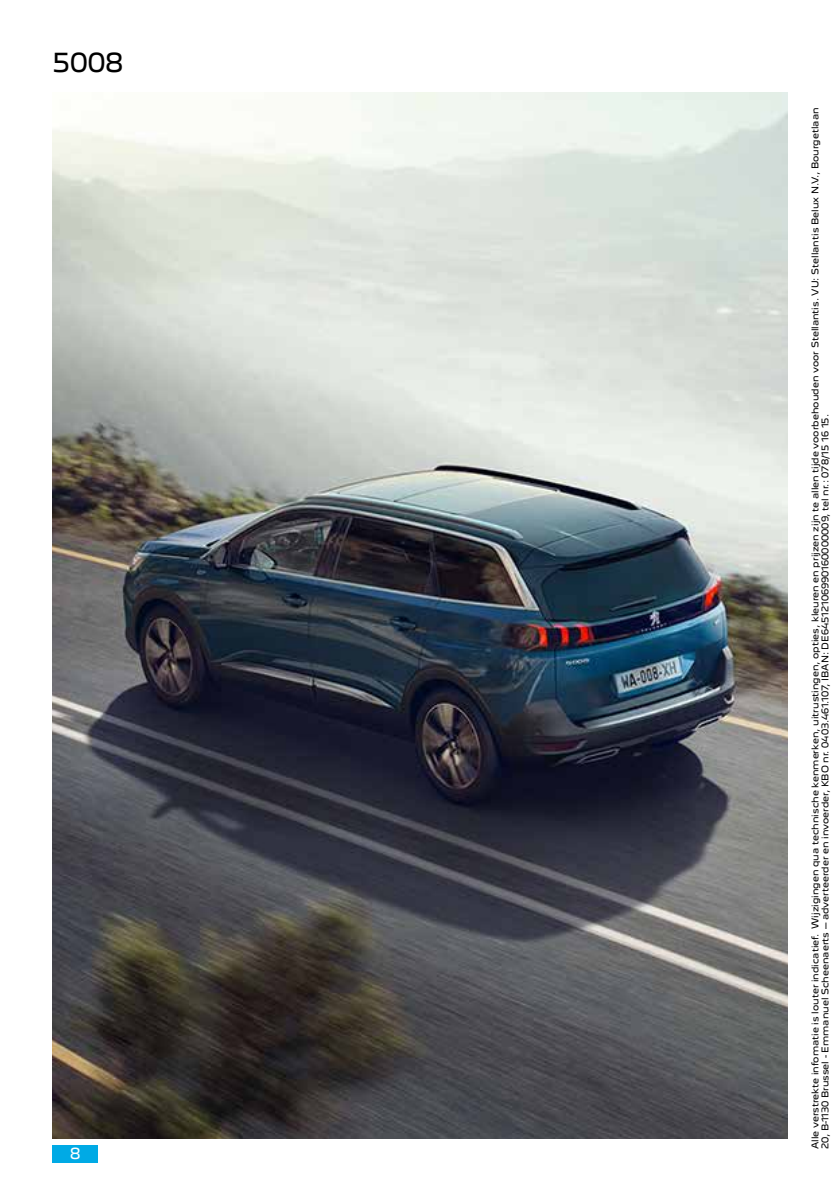
<style>
.page{position:relative;width:840px;height:1191px;background:#fff}
.page>*{position:absolute;margin:0;border:0;box-sizing:border-box;transform-origin:0 0}
.t1{font:24px "Peugeot New";color:#000}
.t2{font:14px "Peugeot New";color:#fff}
.t3{font:8.4px/9.8px "Peugeot New";color:#000}
</style>
<div class="page">
<img style="left:52px;top:92px;width:735px;height:1046px">
<div style="left:52px;top:1145px;width:46px;height:17px;background:#00aae5"></div>
<h1 class="t1" style="left:52px;top:42px;width:72px">5008</h1>
<h2 class="t2" style="left:70px;top:1142px;width:12px">8</h2>
<p class="t3" style="left:809px;top:1149px;width:1043px;rotate:-90deg">Alle verstrekte infomatie is louter indicatief. Wijzigingen qua technische kenmerken, uitrustingen, opties, kleuren en prijzen zijn te allen tijde voorbehouden voor Stellantis. VU: Stellantis Belux N.V., Bourgetlaan<br>20, B-1130 Brussel - Emmanuel Scheenaerts – adverteerder en invoerder, KBO nr. 0403.461.107, IBAN: DE64512106990160000009, tel nr.: 078/15 16 15.</p>
</div>
